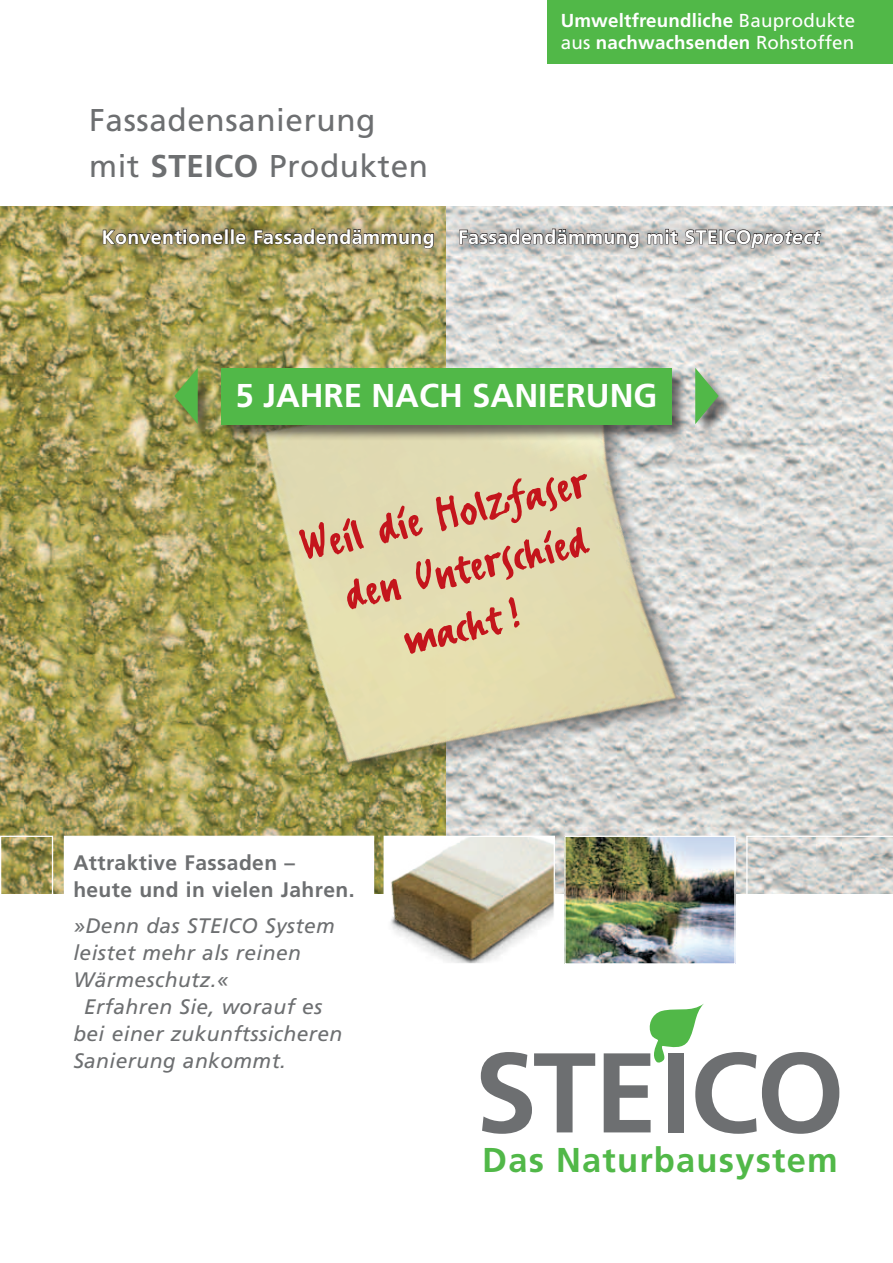
<style>
.page{position:relative;width:893px;height:1263px;background:#fff}
.page>*{position:absolute;margin:0;border:0;box-sizing:border-box;transform-origin:0 0}
.t1{font:53.55px/56.8px "FF Erikrighthand";color:#c4151c;text-align:center}
.t2{font:700 34.5px "Frutiger";letter-spacing:.035em;color:#51b848}
.t3{font:700 33px "Frutiger";color:#fff}
.t4{font:31.5px/45.3px "Frutiger";letter-spacing:.02em;color:#6d6f71}
.t5{font:italic 21px "Frutiger";letter-spacing:.02em;color:#6d6f71}
.t6{font:700 21px/27px "Frutiger";letter-spacing:.02em;color:#6d6f71}
.t7{font:700 19.5px "Frutiger";letter-spacing:.02em;color:#fff}
.t8{font:700 18.75px/22.5px "Frutiger";letter-spacing:.01em;color:#fff}
.s1{font-weight:700}
.s2{font-weight:400}
.s3{font-style:italic}
</style>
<div class="page">
<img style="left:0;top:206px;width:446px;height:687px">
<svg style="left:446px;top:206px;width:447px;height:630px;background:#d5d5d3"></svg>
<div style="left:0;top:836px;width:53px;height:128px;border:1px solid #fff"></div>
<svg style="left:811px;top:837px;width:82px;height:57px;background:#cfcfcc"></svg>
<div style="left:547px;top:0;width:346px;height:64px;background:#51b848"></div>
<div style="left:64px;top:836px;width:310px;height:128px;background:#fff"></div>
<img style="left:390px;top:904px;width:163px;height:58px">
<img style="left:566px;top:904px;width:168px;height:58px">
<div style="left:564px;top:836px;width:172px;height:128px;border:1px solid #fff"></div>
<svg style="left:481px;top:1052px;width:114px;height:82px"></svg>
<svg style="left:604px;top:1004px;width:235px;height:130px"></svg>
<img style="left:108px;top:208px;width:703px;height:696px">
<div style="left:176px;top:368px;width:559px;height:73px;background:#231f20;opacity:.62"></div>
<div style="left:221px;top:368px;width:451px;height:56px;background:#51b848"></div>
<svg style="left:174px;top:368px;width:24px;height:56px"></svg>
<svg style="left:695px;top:368px;width:24px;height:56px"></svg>
<div style="left:89px;top:215px;width:359px;height:47px;background:#231f20;opacity:.9"></div>
<svg style="left:103px;top:229px;width:120px;height:15px;background:#6f6645"></svg>
<div style="left:225px;top:229px;width:3px;height:15px;border:1px solid #231f20"></div>
<div style="left:231px;top:229px;width:3px;height:15px;border:1px solid #231f20"></div>
<svg style="left:236px;top:233px;width:10px;height:11px"></svg>
<svg style="left:254px;top:229px;width:180px;height:19px;background:#78704c"></svg>
<div style="left:446px;top:216px;width:387px;height:46px;background:#231f20;opacity:.9"></div>
<svg style="left:460px;top:229px;width:179px;height:19px;background:#8a8988"></svg>
<svg style="left:648px;top:229px;width:30px;height:15px"></svg>
<svg style="left:685px;top:230px;width:32px;height:14px"></svg>
<div style="left:719px;top:230px;width:3px;height:14px;border:1px solid #231f20"></div>
<svg style="left:725px;top:230px;width:96px;height:18px;background:#8c8a8a"></svg>
<h3 class="t4" style="left:89px;top:98px;width:340px">Fassadensanierung mit <span class="s1">STEICO</span> Produkten</h3>
<p class="t8" style="left:561px;top:9px;width:296px">Umweltfreundliche <span class="s2">Bauprodukte aus</span> nachwachsenden <span class="s2">Rohstoffen</span></p>
<p class="t7" style="left:102px;top:226px;width:720px">Konventionelle Fassadendämmung Fassadendämmung mit STEICO<span class="s3">protect</span></p>
<h3 class="t3" style="left:236px;top:376px;width:423px">5 Jahre nach Sanie rung</h3>
<h1 class="t1" style="left:296px;top:519px;width:293px;rotate:-13deg">Weil die Holzfaser den Unterschied macht !</h1>
<p class="t6" style="left:73px;top:849px;width:283px">Attraktive Fassaden – heute und in vielen Jahren.</p>
<p class="t5" style="left:73px;top:914px;width:263px">»Denn das STEICO System</p>
<p class="t5" style="left:73px;top:941px;width:229px">leistet mehr als reinen</p>
<p class="t5" style="left:73px;top:968px;width:157px">Wärmeschutz.«</p>
<p class="t5" style="left:84px;top:995px;width:240px">Erfahren Sie, worauf es</p>
<p class="t5" style="left:73px;top:1022px;width:271px">bei einer zukunftssicheren</p>
<p class="t5" style="left:73px;top:1049px;width:214px">Sanierung ankommt.</p>
<h2 class="t2" style="left:482px;top:1139px;width:357px">Das Naturbausystem</h2>
</div>
